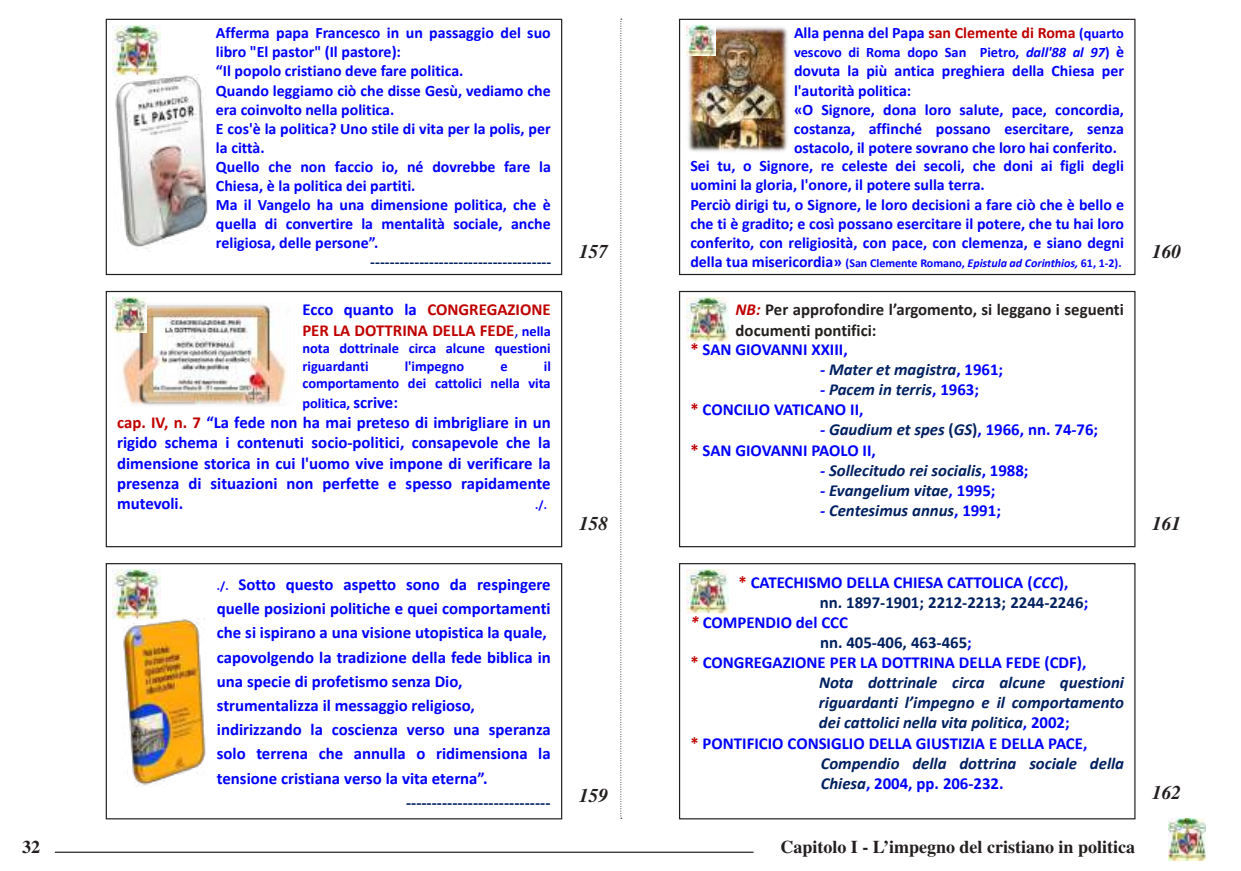
<style>
.page{position:relative;width:1241px;height:871px;background:#fff}
.page>*{position:absolute;margin:0;border:0;box-sizing:border-box;transform-origin:0 0}
.t1{font:italic 700 19.5px "Times LT Std";color:#241f1f}
.t2{font:700 18px "Times LT Std";color:#241f1f}
.t3{font:700 16.8px/24.2px "Calibri";color:#00f}
.t4{font:italic 700 16.8px "Calibri";color:#002060}
.t5{font:700 16.8px "Calibri";color:#002060}
.t6{font:700 16.8px "Calibri";color:#241f1f}
.t7{font:700 16.8px/20.1px "Calibri";color:#c00000}
.t8{font:700 15.9px/19px "Calibri";color:#00f}
.t9{font:700 15.9px "Calibri";color:#c00000}
.t10{font:700 15.9px "Calibri";color:#002060}
.t11{font:700 14.4px/17.2px "Calibri";color:#00f}
.t12{font:700 12px "Calibri";color:#00f}
.s1{color:#00f}
.s2{font-weight:400;color:#00f}
.s3{font-size:14.4px;color:#00f}
.s4{font-size:16.8px}
.s5{color:#c00000}
.s6{font-size:12px}
.s7{font-style:italic}
.s8{font-size:15.9px}
.s9{font-style:italic;color:#c00000}
.s10{font-style:normal;color:#00f}
.s11{font-style:italic;color:#002060}
.s12{color:#002060}
</style>
<div class="page">
<img style="left:1168px;top:818px;width:37px;height:43px">
<hr style="left:55px;top:852px;width:698px;height:1px;background:#241f1f">
<svg style="left:620px;top:19px;width:2px;height:800px"></svg>
<img style="left:113px;top:25px;width:48px;height:50px">
<img style="left:115px;top:75px;width:95px;height:174px">
<div style="left:106px;top:19px;width:456px;height:256px;border:1px solid #241f1f"></div>
<img style="left:122px;top:304px;width:165px;height:102px">
<img style="left:113px;top:297px;width:34px;height:36px">
<div style="left:106px;top:291px;width:456px;height:256px;border:1px solid #241f1f"></div>
<img style="left:113px;top:570px;width:48px;height:49px">
<img style="left:122px;top:619px;width:84px;height:168px">
<div style="left:106px;top:563px;width:456px;height:256px;border:1px solid #241f1f"></div>
<img style="left:686px;top:27px;width:102px;height:125px">
<img style="left:686px;top:25px;width:29px;height:30px">
<div style="left:679px;top:19px;width:456px;height:256px;border:1px solid #241f1f"></div>
<img style="left:686px;top:297px;width:43px;height:45px">
<div style="left:679px;top:291px;width:456px;height:256px;border:1px solid #241f1f"></div>
<img style="left:686px;top:570px;width:43px;height:44px">
<div style="left:679px;top:563px;width:456px;height:256px;border:1px solid #241f1f"></div>
<p class="t8" style="left:216px;top:23px;width:336px">Afferma papa Francesco in un passaggio del suo libro "El pastor" (Il pastore):<br>“Il popolo cristiano deve fare politica.<br>Quando leggiamo ciò che disse Gesù, vediamo che era coinvolto nella politica.<br>E cos'è la politica? Uno stile di vita per la polis, per la città.<br>Quello che non faccio io, né dovrebbe fare la Chiesa, è la politica dei partiti.<br>Ma il Vangelo ha una dimensione politica, che è quella di convertire la mentalità sociale, anche religiosa, delle persone”.</p>
<p class="t10" style="left:370px;top:251px;width:183px">-------------------------------------</p>
<p class="t7" style="left:302px;top:299px;width:250px"><span class="s1">Ecco quanto la</span> CONGREGAZIONE<br>PER LA DOTTRINA DELLA FEDE<span class="s2">,</span> <span class="s3">nella</span></p>
<p class="t11" style="left:302px;top:340px;width:250px">nota dottrinale circa alcune questioni riguardanti</p>
<p class="t11" style="left:405px;top:357px;width:61px">l'impegno</p>
<p class="t11" style="left:500px;top:357px;width:9px">e</p>
<p class="t11" style="left:302px;top:357px;width:250px;text-align:right">il<br>comportamento dei cattolici nella vita</p>
<p class="t11" style="left:302px;top:394px;width:97px">politica, <span class="s4">scrive:</span></p>
<p class="t3" style="left:117px;top:412px;width:435px;line-height:20.1px;text-align:justify"><span class="s5">cap. IV, n. 7</span> “La fede non ha mai preteso di imbrigliare in un rigido schema i contenuti socio-politici, consapevole che la dimensione storica in cui l'uomo vive impone di verificare la presenza di situazioni non perfette e spesso rapidamente mutevoli.</p>
<p class="t12" style="left:535px;top:496px;width:13px">./.</p>
<p class="t3" style="left:217px;top:572px;width:335px"><span class="s6">./.</span> Sotto questo aspetto sono da respingere quelle posizioni politiche e quei comportamenti che si ispirano a una visione utopistica la quale, capovolgendo la tradizione della fede biblica in una specie di profetismo senza Dio, strumentalizza il messaggio religioso, indirizzando la coscienza verso una speranza solo terrena che annulla o ridimensiona la tensione cristiana verso la vita eterna”.</p>
<p class="t5" style="left:406px;top:790px;width:146px">----------------------------</p>
<p class="t9" style="left:794px;top:22px;width:331px"><span class="s1">Alla penna del Papa</span> san Clemente di Roma <span class="s3">(quarto</span></p>
<p class="t11" style="left:794px;top:44px;width:331px">vescovo di Roma dopo San Pietro, <span class="s7">dall'88 al 97</span>) <span class="s8">è</span></p>
<p class="t8" style="left:794px;top:61px;width:331px">dovuta la più antica preghiera della Chiesa per</p>
<p class="t8" style="left:794px;top:80px;width:119px">l'autorità politica:</p>
<p class="t8" style="left:794px;top:100px;width:331px">«O Signore, dona loro salute, pace, concordia,</p>
<p class="t8" style="left:794px;top:119px;width:331px">costanza, affinché possano esercitare, senza</p>
<p class="t8" style="left:794px;top:138px;width:325px">ostacolo, il potere sovrano che loro hai conferito.</p>
<p class="t8" style="left:690px;top:156px;width:435px">Sei tu, o Signore, re celeste dei secoli, che doni ai figli degli</p>
<p class="t8" style="left:690px;top:175px;width:296px">uomini la gloria, l'onore, il potere sulla terra.</p>
<p class="t8" style="left:690px;top:194px;width:435px">Perciò dirigi tu, o Signore, le loro decisioni a fare ciò che è bello e</p>
<p class="t8" style="left:690px;top:214px;width:435px">che ti è gradito; e così possano esercitare il potere, che tu hai loro</p>
<p class="t8" style="left:690px;top:233px;width:435px">conferito, con religiosità, con pace, con clemenza, e siano degni</p>
<p class="t12" style="left:690px;top:254px;width:433px"><span class="s8">della tua misericordia»</span> (San Clemente Romano, <span class="s7">Epistula ad Corinthios,</span> 61, 1-2).</p>
<p class="t6" style="left:736px;top:298px;width:390px"><span class="s9">NB:</span> Per approfondire l’argomento, si leggano i seguenti</p>
<p class="t6" style="left:736px;top:318px;width:142px">documenti pontifici:</p>
<p class="t3" style="left:690px;top:337px;width:159px"><span class="s5">*</span> SAN GIOVANNI XXIII,</p>
<p class="t4" style="left:820px;top:357px;width:185px"><span class="s1">-</span> Mater et magistra<span class="s10">, 1961;</span></p>
<p class="t3" style="left:690px;top:379px;width:290px;line-height:20.1px;text-indent:130px"><span class="s7">-</span> <span class="s11">Pacem in terris</span>, 1963; <span class="s5">*</span> CONCILIO VATICANO II,</p>
<p class="t3" style="left:690px;top:420px;width:409px;line-height:20.1px;text-indent:130px"><span class="s7">-</span> <span class="s11">Gaudium et spes</span> <span class="s12">(</span><span class="s11">GS</span><span class="s12">)</span>, 1966, nn. 74-76; <span class="s5">*</span> SAN GIOVANNI PAOLO II,</p>
<p class="t4" style="left:820px;top:458px;width:210px"><span class="s1">-</span> Sollecitudo rei socialis<span class="s10">, 1988;</span></p>
<p class="t4" style="left:820px;top:478px;width:177px"><span class="s1">-</span> Evangelium vitae<span class="s10">, 1995;</span></p>
<p class="t4" style="left:820px;top:499px;width:182px"><span class="s1">-</span> Centesimus annus<span class="s10">, 1991;</span></p>
<p class="t1" style="left:579px;top:240px;width:31px">157</p>
<p class="t1" style="left:1152px;top:240px;width:31px">160</p>
<p class="t1" style="left:579px;top:512px;width:31px">158</p>
<p class="t1" style="left:1152px;top:512px;width:31px">161</p>
<p class="t1" style="left:579px;top:784px;width:31px">159</p>
<p class="t3" style="left:738px;top:570px;width:331px"><span class="s5">*</span> CATECHISMO DELLA CHIESA CATTOLICA (<span class="s7">CCC</span>),</p>
<p class="t5" style="left:820px;top:590px;width:270px">nn. 1897-1901; 2212-2213; 2244-2246<span class="s1">;</span></p>
<p class="t3" style="left:690px;top:610px;width:159px"><span class="s9">*</span> COMPENDIO del CCC</p>
<p class="t5" style="left:820px;top:631px;width:153px">nn. 405-406, 463-465<span class="s1">;</span></p>
<p class="t3" style="left:690px;top:650px;width:397px"><span class="s5">*</span> CONGREGAZIONE PER LA DOTTRINA DELLA FEDE (CDF),</p>
<p class="t4" style="left:819px;top:670px;width:307px">Nota dottrinale circa alcune questioni</p>
<p class="t4" style="left:819px;top:690px;width:307px">riguardanti l’impegno e il comportamento</p>
<p class="t4" style="left:819px;top:710px;width:252px">dei cattolici nella vita politica<span class="s10">, 2002;</span></p>
<p class="t3" style="left:690px;top:731px;width:398px"><span class="s5">*</span> PONTIFICIO CONSIGLIO DELLA GIUSTIZIA E DELLA PACE,</p>
<p class="t4" style="left:821px;top:751px;width:305px">Compendio della dottrina sociale della</p>
<p class="t3" style="left:821px;top:771px;width:184px"><span class="s11">Chiesa</span>, 2004, pp. 206-232.</p>
<p class="t1" style="left:1152px;top:781px;width:31px">162</p>
<p class="t2" style="left:22px;top:836px;width:19px">32</p>
<p class="t2" style="left:780px;top:836px;width:356px">Capitolo I - L’impegno del cristiano in politica</p>
</div>
